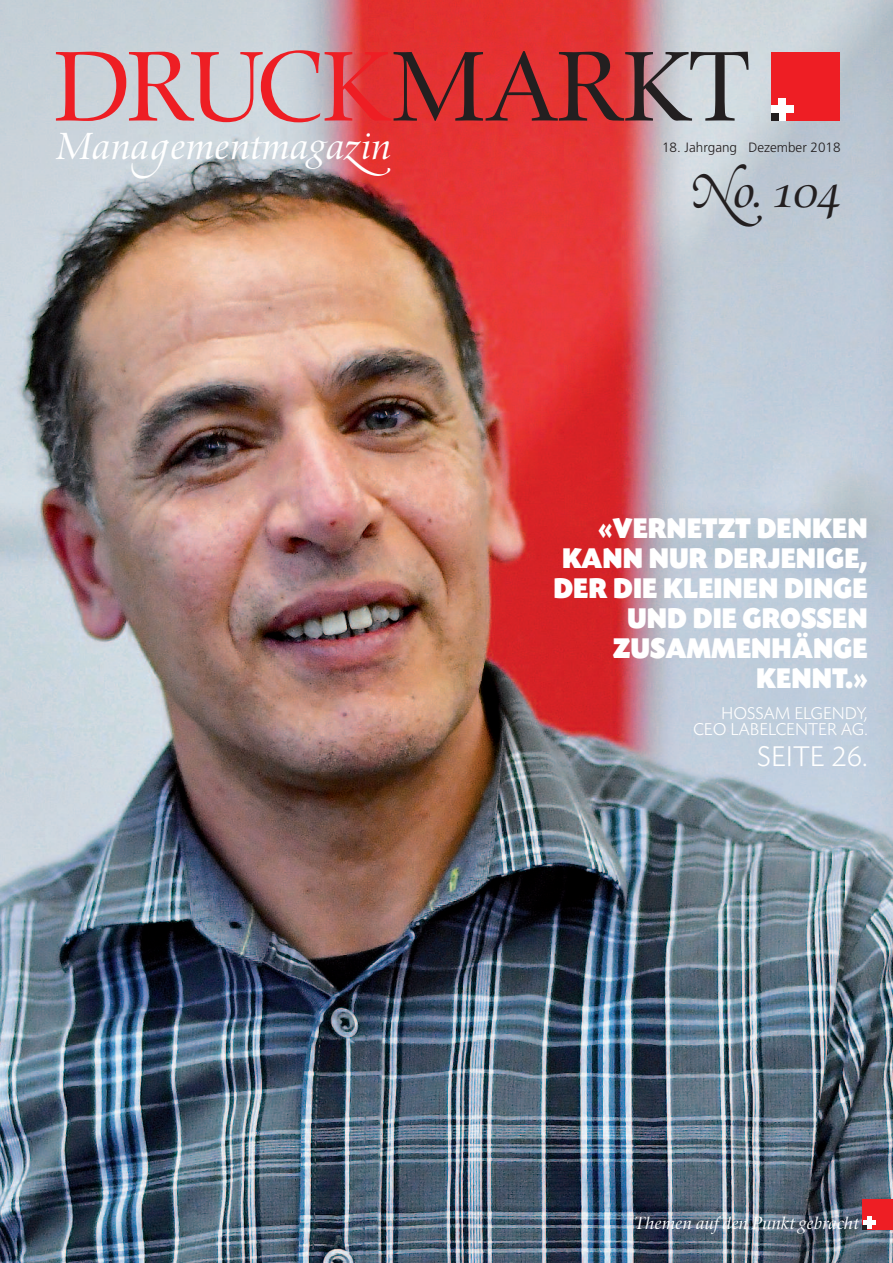
<style>
.page{position:relative;width:893px;height:1263px;background:#fff}
.page>*{position:absolute;margin:0;border:0;box-sizing:border-box;transform-origin:0 0}
.t1{font:102px "Zapf Renais SB";letter-spacing:-.025em;color:#ee1e24}
.t2{font:italic 48px "Zapf Ren Swash SB";color:#231f20}
.t3{font:italic 39px "Zapf Renais SB";color:#fff}
.t4{font:30px/30px "Today SB Ultra";color:#fff;text-align:right;scale:.9 1}
.t5{font:300 30px "Today SB";color:#fff}
.t6{font:italic 18.3px "Zapf Renais SB";color:#fff}
.t7{font:300 18px/15.8px "Today SB";color:#fff;text-align:right}
.t8{font:300 13.5px "Frutiger LT Std";color:#231f20}
.s1{color:#231f20}
.s2{font-family:"Zapf Ren Swash SB"}
.s3{font-family:"Zapf Renais SB"}
</style>
<div class="page">
<img style="left:0;top:0;width:893px;height:1263px">
<div style="left:863px;top:1199px;width:30px;height:30px;background:#ee1e24"></div>
<hr style="left:863px;top:1221px;width:12px;height:4px;background:#fff">
<hr style="left:867px;top:1216px;width:4px;height:13px;background:#fff">
<svg style="left:863px;top:1225px;width:4px;height:4px"></svg>
<div style="left:771px;top:52px;width:69px;height:69px;background:#ee1e24"></div>
<div style="left:771px;top:105px;width:23px;height:8px;background:#fff"></div>
<div style="left:779px;top:98px;width:7px;height:23px;background:#fff"></div>
<div style="left:771px;top:113px;width:8px;height:8px;background:#231f20"></div>
<h1 class="t1" style="left:53px;top:26px;width:699px">DRUCK<span class="s1">MARKT</span></h1>
<h3 class="t3" style="left:56px;top:123px;width:338px">Mana<span class="s2">¸</span>ementmaga<span class="s2">-</span>in</h3>
<p class="t8" style="left:662px;top:142px;width:180px">18. Jahrgang Dezember 2018</p>
<h2 class="t2" style="left:694px;top:163px;width:147px">„o<span class="s3">.</span> 104</h2>
<p class="t4" style="left:553px;top:512px;width:351px">«VERNETZT DENKEN<br>KANN NUR DERJENIGE,<br>DER DIE KLEINEN DINGE<br>UND DIE GROSSEN<br>ZUSAMMENHÄNGE<br>KENNT.»</p>
<p class="t7" style="left:693px;top:705px;width:176px">HOSSAM ELGENDY,<br>CEO LABELCENTER AG.</p>
<p class="t5" style="left:757px;top:738px;width:112px">SEITE 26.</p>
<p class="t6" style="left:634px;top:1212px;width:226px">Themen auf den Punkt gebracht</p>
</div>
